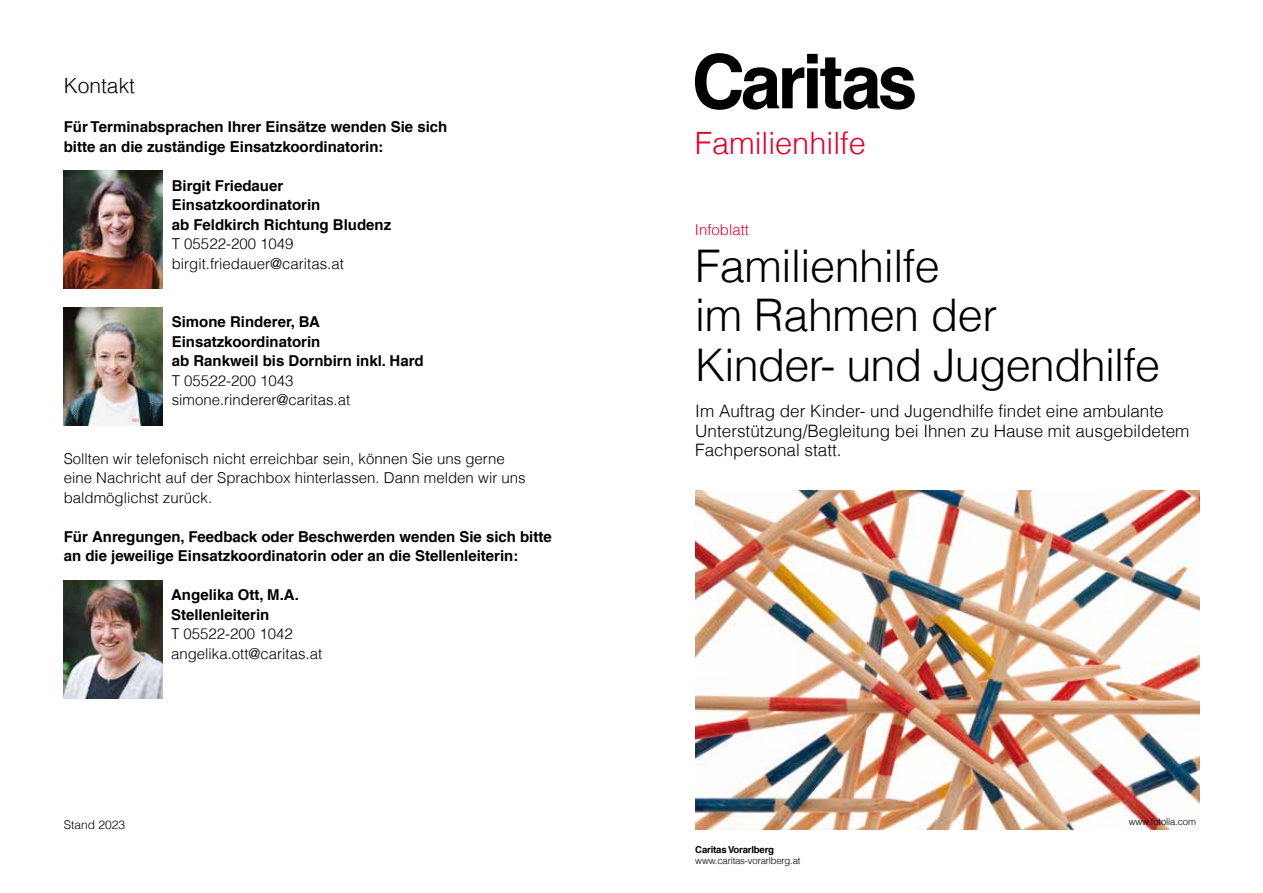
<style>
.page{position:relative;width:1263px;height:893px;background:#fff}
.page>*{position:absolute;margin:0;border:0;box-sizing:border-box;transform-origin:0 0}
.t1{font:300 45px/49.5px "Helveticafor Caritas";letter-spacing:-.01em;color:#000}
.t2{font:300 30.75px "Helveticafor Caritas";color:#e2002b}
.t3{font:300 21px "Helveticafor Caritas";color:#000}
.t4{font:300 17.1px/19.5px "Helveticafor Caritas";color:#000}
.t5{font:700 15px/19.5px "Helveticafor Caritas";color:#000}
.t6{font:300 15px/19.5px "Helveticafor Caritas";color:#000}
.t7{font:300 15px "Helveticafor Caritas";color:#e2002b}
.t8{font:300 12px "Helveticafor Caritas";color:#000}
.t9{font:300 9.6px "Helveticafor Caritas";letter-spacing:-.02em;color:#000}
.t10{font:700 9.6px "Helveticafor Caritas";letter-spacing:-.02em;color:#000}
</style>
<div class="page">
<img style="left:695px;top:491px;width:504px;height:338px">
<img style="left:64px;top:170px;width:99px;height:118px">
<img style="left:64px;top:581px;width:99px;height:117px">
<svg style="left:695px;top:53px;width:220px;height:57px"></svg>
<img style="left:64px;top:308px;width:99px;height:118px">
<h3 class="t3" style="left:64px;top:72px;width:73px">Kontakt</h3>
<p class="t5" style="left:64px;top:117px;width:385px">Für Terminabsprachen Ihrer Einsätze wenden Sie sich bitte an die zuständige Einsatzkoordinatorin:</p>
<p class="t5" style="left:172px;top:176px;width:221px">Birgit Friedauer<br>Einsatzkoordinatorin<br>ab Feldkirch Richtung Bludenz</p>
<p class="t6" style="left:172px;top:234px;width:174px">T 05522-200 1049 birgit.friedauer@caritas.at</p>
<p class="t5" style="left:172px;top:312px;width:253px">Simone Rinderer, BA<br>Einsatzkoordinatorin<br>ab Rankweil bis Dornbirn inkl. Hard</p>
<p class="t6" style="left:172px;top:370px;width:180px">T 05522-200 1043 simone.rinderer@caritas.at</p>
<p class="t6" style="left:64px;top:448px;width:463px">Sollten wir telefonisch nicht erreichbar sein, können Sie uns gerne eine Nachricht auf der Sprachbox hinterlassen. Dann melden wir uns baldmöglichst zurück.</p>
<p class="t5" style="left:64px;top:527px;width:489px">Für Anregungen, Feedback oder Beschwerden wenden Sie sich bitte an die jeweilige Einsatzkoordinatorin oder an die Stellenleiterin:</p>
<p class="t5" style="left:171px;top:585px;width:129px">Angelika Ott, M.A.<br>Stellenleiterin</p>
<p class="t6" style="left:171px;top:624px;width:153px">T 05522-200 1042 angelika.ott@caritas.at</p>
<p class="t8" style="left:64px;top:817px;width:63px">Stand 2023</p>
<h2 class="t2" style="left:695px;top:124px;width:172px">Familienhilfe</h2>
<p class="t7" style="left:695px;top:221px;width:56px">Infoblatt</p>
<h1 class="t1" style="left:695px;top:241px;width:466px">Familienhilfe<br>im Rahmen der<br>Kinder- und Jugendhilfe</h1>
<p class="t4" style="left:695px;top:401px;width:496px">Im Auftrag der Kinder- und Jugendhilfe findet eine ambulante<br>Unterstützung/Begleitung bei Ihnen zu Hause mit ausgebildetem<br>Fachpersonal statt.</p>
<p class="t10" style="left:695px;top:843px;width:80px">Caritas Vorarlberg</p>
<p class="t9" style="left:695px;top:855px;width:107px">www.caritas-vorarlberg.at</p>
<p class="t9" style="left:1129px;top:816px;width:69px">www.fotolia.com</p>
</div>
